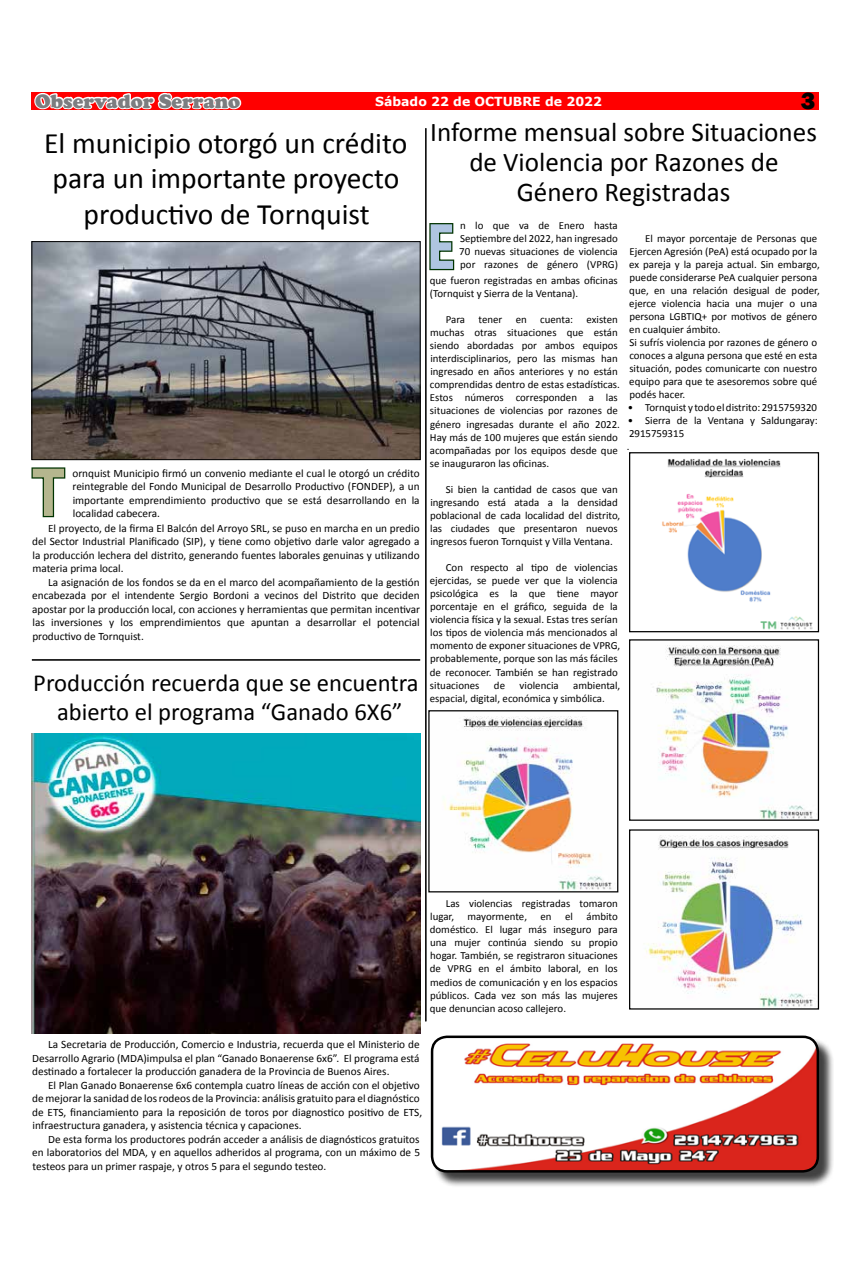
<style>
.page{position:relative;width:851px;height:1276px;background:#fff}
.page>*{position:absolute;margin:0;border:0;box-sizing:border-box;transform-origin:0 0}
.t1{font:700 67.5px "Ebrima";color:#b5b68e;scale:.83 1}
.t2{font:700 63.75px "Ebrima";color:#afc5e1;scale:.83 1}
.t3{font:29.62px/35.5px "Calibri";color:#000;text-align:center}
.t4{font:27.12px/30px "Calibri";color:#000;text-align:center}
.t5{font:24.62px/29.5px "Calibri";color:#000;text-align:center}
.t6{font:800 24.62px "Franklin Gothic";color:#000}
.t7{font:900 20px "Cooper";color:#7c7d80}
.t8{font:700 12.5px "Verdana";color:#fff}
.t9{font:11.25px/13.5px "Calibri";color:#000;text-align:justify}
.t10{font:10.88px/13px "Calibri";color:#000}
</style>
<div class="page">
<div style="left:32px;top:92px;width:787px;height:18px;background:#f00"></div>
<div style="left:432px;top:1037px;width:402px;height:151px;background:#000;opacity:.75"></div>
<img style="left:432px;top:1037px;width:385px;height:134px">
<div style="left:431px;top:1035px;width:388px;height:137px;border:2px solid #000;border-radius:15px"></div>
<svg style="left:34px;top:92px;width:208px;height:18px"></svg>
<svg style="left:31px;top:467px;width:35px;height:51px"></svg>
<svg style="left:429px;top:223px;width:26px;height:48px"></svg>
<img style="left:444px;top:716px;width:168px;height:174px">
<div style="left:428px;top:710px;width:190px;height:182px;border:1px solid #000"></div>
<img style="left:662px;top:459px;width:151px;height:171px">
<div style="left:629px;top:452px;width:190px;height:180px;border:1px solid #000"></div>
<img style="left:656px;top:645px;width:157px;height:174px">
<div style="left:629px;top:639px;width:190px;height:182px;border:1px solid #000"></div>
<img style="left:645px;top:835px;width:168px;height:172px">
<div style="left:629px;top:829px;width:190px;height:180px;border:1px solid #000"></div>
<hr style="left:426px;top:128px;width:1px;height:893px;background:#000">
<hr style="left:425px;top:128px;width:1px;height:893px;background:#000">
<img style="left:34px;top:243px;width:384px;height:215px">
<div style="left:32px;top:241px;width:388px;height:219px;border:1px solid #000"></div>
<hr style="left:32px;top:659px;width:388px;height:1px;background:#000">
<hr style="left:32px;top:660px;width:388px;height:1px;background:#000">
<img style="left:32px;top:733px;width:388px;height:300px">
<h3 class="t7" style="left:35px;top:89px;width:207px">Observador Serrano</h3>
<p class="t8" style="left:375px;top:92px;width:228px">Sábado 22 de OCTUBRE de 2022</p>
<h3 class="t6" style="left:800px;top:85px;width:16px">3</h3>
<h3 class="t3" style="left:44px;top:125px;width:364px">El municipio otorgó un crédito para un importante proyecto productivo de Tornquist</h3>
<h1 class="t1" style="left:32px;top:442px;width:41px">T</h1>
<p class="t9" style="left:72px;top:466px;width:348px">ornquist Municipio firmó un convenio mediante el cual le otorgó un crédito reintegrable del Fondo Municipal de Desarrollo Productivo (FONDEP), a un importante emprendimiento productivo que se está desarrollando en la localidad cabecera.</p>
<p class="t9" style="left:32px;top:521px;width:389px;text-indent:16px">El proyecto, de la firma El Balcón del Arroyo SRL, se puso en marcha en un predio del Sector Industrial Planificado (SIP), y tiene como objetivo darle valor agregado a la producción lechera del distrito, generando fuentes laborales genuinas y utilizando materia prima local.</p>
<p class="t9" style="left:32px;top:575px;width:389px;text-indent:16px">La asignación de los fondos se da en el marco del acompañamiento de la gestión encabezada por el intendente Sergio Bordoni a vecinos del Distrito que deciden apostar por la producción local, con acciones y herramientas que permitan incentivar las inversiones y los emprendimientos que apuntan a desarrollar el potencial productivo de Tornquist.</p>
<h3 class="t5" style="left:33px;top:668px;width:387px">Producción recuerda que se encuentra abierto el programa “Ganado 6X6”</h3>
<h3 class="t4" style="left:430px;top:117px;width:388px">Informe mensual sobre Situaciones de Violencia por Razones de<br>Género Registradas</h3>
<h2 class="t2" style="left:426px;top:199px;width:36px">E</h2>
<p class="t10" style="left:459px;top:219px;width:160px;text-align:justify">n lo que va de Enero hasta Septiembre del 2022, han ingresado 70 nuevas situaciones de violencia por razones de género (VPRG)</p>
<p class="t10" style="left:629px;top:231px;width:192px;text-indent:16px">El mayor porcentaje de Personas que Ejercen Agresión (PeA) está ocupado por la ex pareja y la pareja actual. Sin embargo, puede considerarse PeA cualquier persona que, en una relación desigual de poder, ejerce violencia hacia una mujer o una persona LGBTIQ+ por motivos de género en cualquier ámbito.<br>Si sufrís violencia por razones de género o conoces a alguna persona que esté en esta situación, podes comunicarte con nuestro equipo para que te asesoremos sobre qué podés hacer.</p>
<p class="t10" style="left:627px;top:401px;width:191px">• Tornquist y todo el distrito: 2915759320</p>
<p class="t10" style="left:626px;top:414px;width:192px">• Sierra de la Ventana y Saldungaray:<br>2915759315<br>.</p>
<p class="t10" style="left:430px;top:274px;width:189px">que fueron registradas en ambas oficinas (Tornquist y Sierra de la Ventana).</p>
<p class="t10" style="left:430px;top:313px;width:191px;text-indent:16px">Para tener en cuenta: existen muchas otras situaciones que están siendo abordadas por ambos equipos interdisciplinarios, pero las mismas han ingresado en años anteriores y no están comprendidas dentro de estas estadísticas.<br>Estos números corresponden a las situaciones de violencias por razones de género ingresadas durante el año 2022.<br>Hay más de 100 mujeres que están siendo acompañadas por los equipos desde que se inauguraron las oficinas.</p>
<p class="t10" style="left:430px;top:483px;width:192px;text-indent:16px">Si bien la cantidad de casos que van ingresando está atada a la densidad poblacional de cada localidad del distrito, las ciudades que presentaron nuevos ingresos fueron Tornquist y Villa Ventana.</p>
<p class="t10" style="left:430px;top:561px;width:192px;text-indent:16px">Con respecto al tipo de violencias ejercidas, se puede ver que la violencia psicológica es la que tiene mayor porcentaje en el gráfico, seguida de la violencia física y la sexual. Estas tres serían los tipos de violencia más mencionados al momento de exponer situaciones de VPRG, probablemente, porque son las más fáciles de reconocer. También se han registrado situaciones</p>
<p class="t10" style="left:430px;top:678px;width:192px;text-indent:143px">ambiental, espacial, digital, económica y simbólica.</p>
<p class="t10" style="left:494px;top:678px;width:13px">de</p>
<p class="t10" style="left:519px;top:678px;width:41px">violencia</p>
<p class="t10" style="left:430px;top:897px;width:189px;text-align:justify;text-indent:16px">Las violencias registradas tomaron lugar, mayormente, en el ámbito doméstico. El lugar más inseguro para una mujer continúa siendo su propio hogar. También, se registraron situaciones de VPRG en el ámbito laboral, en los medios de comunicación y en los espacios públicos. Cada vez son más las mujeres que denuncian acoso callejero.</p>
<p class="t9" style="left:32px;top:1037px;width:389px;text-indent:16px">La Secretaria de Producción, Comercio e Industria, recuerda que el Ministerio de Desarrollo Agrario (MDA)impulsa el plan “Ganado Bonaerense 6x6”. El programa está destinado a fortalecer la producción ganadera de la Provincia de Buenos Aires.</p>
<p class="t9" style="left:32px;top:1078px;width:391px;text-align:left;text-indent:16px">El Plan Ganado Bonaerense 6x6 contempla cuatro líneas de acción con el objetivo de mejorar la sanidad de los rodeos de la Provincia: análisis gratuito para el diagnóstico de ETS, financiamiento para la reposición de toros por diagnostico positivo de ETS, infraestructura ganadera, y asistencia técnica y capaciones.</p>
<p class="t9" style="left:32px;top:1132px;width:389px;text-indent:16px">De esta forma los productores podrán acceder a análisis de diagnósticos gratuitos en laboratorios del MDA, y en aquellos adheridos al programa, con un máximo de 5 testeos para un primer raspaje, y otros 5 para el segundo testeo.</p>
</div>
